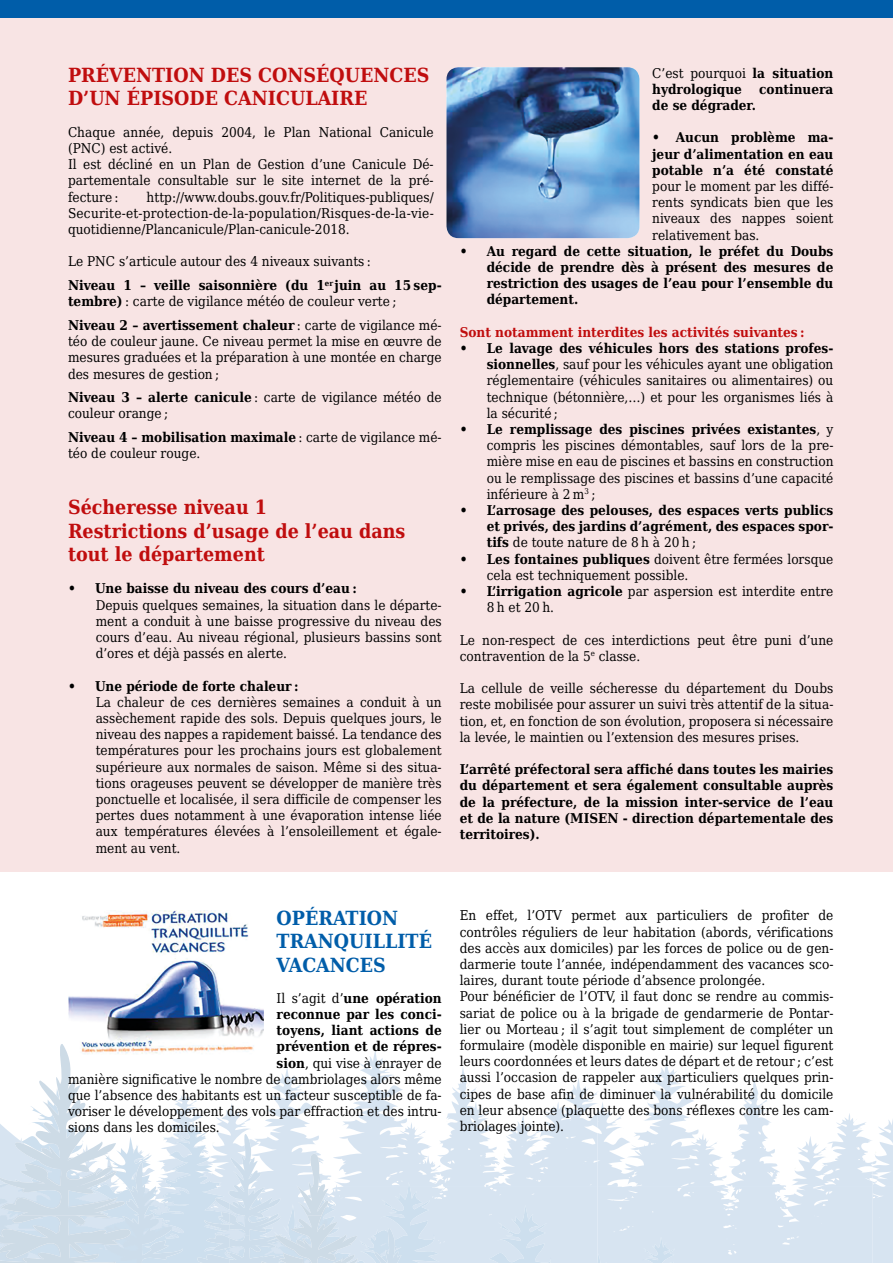
<style>
.page{position:relative;width:893px;height:1263px;background:#fff}
.page>*{position:absolute;margin:0;border:0;box-sizing:border-box;transform-origin:0 0}
.t1{font:700 19.5px/23.4px "DejaVu Serif Condensed";color:#c00d0e}
.t2{font:700 19.5px/23.4px "DejaVu Serif Condensed";color:#005da9}
.t3{font:13.5px/16.2px "DejaVu Serif Condensed";color:#000}
.t4{font:700 13.5px/16.2px "DejaVu Serif Condensed";color:#000;text-align:justify}
.t5{font:700 13.5px "DejaVu Serif Condensed";color:#c00d0e}
.s1{font-weight:700}
.s2{font-weight:400}
</style>
<div class="page">
<svg style="left:0;top:1066px;width:893px;height:197px"></svg>
<svg style="left:0;top:1163px;width:550px;height:100px;background:#d4e2ef"></svg>
<img style="left:68px;top:1188px;width:117px;height:75px">
<img style="left:0;top:1153px;width:324px;height:35px">
<div style="left:0;top:17px;width:893px;height:855px;background:#f8e4e4"></div>
<div style="left:0;top:0;width:893px;height:17px;background:#005da9"></div>
<img style="left:446px;top:67px;width:193px;height:171px">
<img style="left:68px;top:910px;width:196px;height:144px">
<h1 class="t1" style="left:68px;top:63px;width:363px">PRÉVENTION DES CONSÉQUENCES<br>D’UN ÉPISODE CANICULAIRE</h1>
<p class="t3" style="left:68px;top:123px;width:367px">Chaque année, depuis 2004, le Plan National Canicule (PNC) est activé.<br>Il est décliné en un Plan de Gestion d’une Canicule Dé&shy;partementale consultable sur le site internet de la pré&shy;fecture :</p>
<p class="t3" style="left:68px;top:188px;width:367px;text-align:justify;text-indent:79px">http://www.doubs.gouv.fr/Politiques-publiques/ Securite-et-protection-de-la-population/Risques-de-la-vie&shy;quotidienne/Plancanicule/Plan-canicule-2018.</p>
<p class="t3" style="left:68px;top:249px;width:375px;line-height:23.7px">Le PNC s’articule autour des 4 niveaux suivants :<br><span class="s1">Niveau 1 – veille saisonnière (du 1</span><sup>er</sup> <span class="s1">juin au 15 sep-</span></p>
<p class="t3" style="left:68px;top:289px;width:375px;line-height:23.7px"><span class="s1">tembre)</span> : carte de vigilance météo de couleur verte ;<br><span class="s1">Niveau 2 – avertissement chaleur</span> : carte de vigilance mé-</p>
<p class="t3" style="left:68px;top:333px;width:375px;text-align:justify">téo de couleur jaune. Ce niveau permet la mise en œuvre de mesures graduées et la préparation à une montée en charge des mesures de gestion ;</p>
<p class="t3" style="left:68px;top:389px;width:375px"><span class="s1">Niveau 3 – alerte canicule</span> : carte de vigilance météo de couleur orange ;</p>
<p class="t3" style="left:68px;top:429px;width:375px"><span class="s1">Niveau 4 – mobilisation maximale</span> : carte de vigilance mé&shy;téo de couleur rouge.</p>
<h1 class="t1" style="left:68px;top:495px;width:339px">Sécheresse niveau 1<br>Restrictions d’usage de l’eau dans tout le département</h1>
<p class="t4" style="left:68px;top:580px;width:290px">• Une baisse du niveau des cours d’eau :</p>
<p class="t3" style="left:96px;top:596px;width:348px;text-align:justify">Depuis quelques semaines, la situation dans le départe&shy;ment a conduit à une baisse progressive du niveau des cours d’eau. Au niveau régional, plusieurs bassins sont d’ores et déjà passés en alerte.</p>
<p class="t4" style="left:68px;top:677px;width:232px">• Une période de forte chaleur :</p>
<p class="t3" style="left:96px;top:693px;width:348px;text-align:justify">La chaleur de ces dernières semaines a conduit à un assèchement rapide des sols. Depuis quelques jours, le niveau des nappes a rapidement baissé. La tendance des températures pour les prochains jours est globalement supérieure aux normales de saison. Même si des situa&shy;tions orageuses peuvent se développer de manière très ponctuelle et localisée, il sera difficile de compenser les pertes dues notamment à une évaporation intense liée aux températures élevées à l’ensoleillement et égale&shy;ment au vent.</p>
<p class="t4" style="left:652px;top:64px;width:183px"><span class="s2">C’est pourquoi</span> la situation hydrologique</p>
<p class="t4" style="left:759px;top:81px;width:76px">continuera</p>
<p class="t4" style="left:652px;top:97px;width:105px">de se dégrader.</p>
<p class="t4" style="left:652px;top:129px;width:183px">• Aucun problème ma&shy;jeur d’alimentation en eau potable n’a été constaté</p>
<p class="t3" style="left:652px;top:178px;width:183px;text-align:justify">pour le moment par les diffé&shy;rents syndicats bien que les niveaux des nappes soient relativement bas.</p>
<p class="t4" style="left:487px;top:243px;width:348px;text-indent:-27px">• Au regard de cette situation, le préfet du Doubs décide de prendre dès à présent des mesures de restriction des usages de l’eau pour l’ensemble du département.</p>
<p class="t5" style="left:460px;top:321px;width:346px">Sont notamment interdites les activités suivantes :</p>
<p class="t3" style="left:487px;top:340px;width:348px;text-align:justify;text-indent:-27px"><span class="s1">• Le lavage des véhicules hors des stations profes&shy;sionnelles</span>, sauf pour les véhicules ayant une obligation réglementaire (véhicules sanitaires ou alimentaires) ou technique (bétonnière,…) et pour les organismes liés à la sécurité ;</p>
<p class="t3" style="left:487px;top:421px;width:348px;text-align:justify;text-indent:-27px"><span class="s1">• Le remplissage des piscines privées existantes</span>, y compris les piscines démontables, sauf lors de la pre&shy;mière mise en eau de piscines et bassins en construction ou le remplissage des piscines et bassins d’une capacité inférieure à 2 m<sup>3</sup> ;</p>
<p class="t4" style="left:487px;top:502px;width:348px;text-indent:-27px">• L’arrosage des pelouses, des espaces verts publics et privés, des jardins d’agrément, des espaces spor&shy;tifs <span class="s2">de toute nature de 8 h à 20 h ;</span></p>
<p class="t3" style="left:487px;top:550px;width:348px;text-indent:-27px"><span class="s1">• Les fontaines publiques</span> doivent être fermées lorsque cela est techniquement possible.</p>
<p class="t3" style="left:487px;top:583px;width:348px;text-indent:-27px"><span class="s1">• L’irrigation agricole</span> par aspersion est interdite entre<br>8 h et 20 h.</p>
<p class="t3" style="left:460px;top:631px;width:375px">Le non-respect de ces interdictions peut être puni d’une contravention de la 5<sup>e</sup> classe.</p>
<p class="t3" style="left:460px;top:680px;width:375px;text-align:justify">La cellule de veille sécheresse du département du Doubs reste mobilisée pour assurer un suivi très attentif de la situa&shy;tion, et, en fonction de son évolution, proposera si nécessaire la levée, le maintien ou l’extension des mesures prises.</p>
<p class="t4" style="left:460px;top:761px;width:375px">L’arrêté préfectoral sera affiché dans toutes les mairies du département et sera également consultable auprès de la préfecture, de la mission inter-service de l’eau et de la nature (MISEN - direction départementale des territoires).</p>
<h1 class="t2" style="left:277px;top:906px;width:157px">OPÉRATION<br>TRANQUILLITÉ<br>VACANCES</h1>
<p class="t4" style="left:277px;top:990px;width:167px"><span class="s2">Il s’agit d’</span>une opération</p>
<p class="t4" style="left:277px;top:1006px;width:167px">reconnue par les conci-</p>
<p class="t4" style="left:277px;top:1022px;width:167px">toyens, liant actions de</p>
<p class="t4" style="left:277px;top:1038px;width:167px">prévention et de répres-</p>
<p class="t3" style="left:277px;top:1054px;width:167px"><span class="s1">sion</span>, qui vise à enrayer de</p>
<p class="t3" style="left:68px;top:1070px;width:375px">manière significative le nombre de cambriolages alors même</p>
<p class="t3" style="left:68px;top:1087px;width:375px">que l’absence des habitants est un facteur susceptible de fa-</p>
<p class="t3" style="left:68px;top:1103px;width:375px">voriser le développement des vols par effraction et des intru-</p>
<p class="t3" style="left:68px;top:1119px;width:153px">sions dans les domiciles.</p>
<p class="t3" style="left:460px;top:907px;width:375px">En effet, l’OTV permet aux particuliers de profiter de contrôles réguliers de leur habitation (abords, vérifications des accès aux domiciles) par les forces de police ou de gen&shy;darmerie toute l’année, indépendamment des vacances sco&shy;laires, durant toute période d’absence prolongée.<br>Pour bénéficier de l’OTV, il faut donc se rendre au commis&shy;sariat de police ou à la brigade de gendarmerie de Pontar&shy;lier ou Morteau ; il s’agit tout simplement de compléter un formulaire (modèle disponible en mairie) sur lequel figurent leurs coordonnées et leurs dates de départ et de retour ; c’est aussi l’occasion de rappeler aux particuliers quelques prin&shy;cipes de base afin de diminuer la vulnérabilité du domicile en leur absence (plaquette des bons réflexes contre les cam&shy;briolages jointe).</p>
</div>
